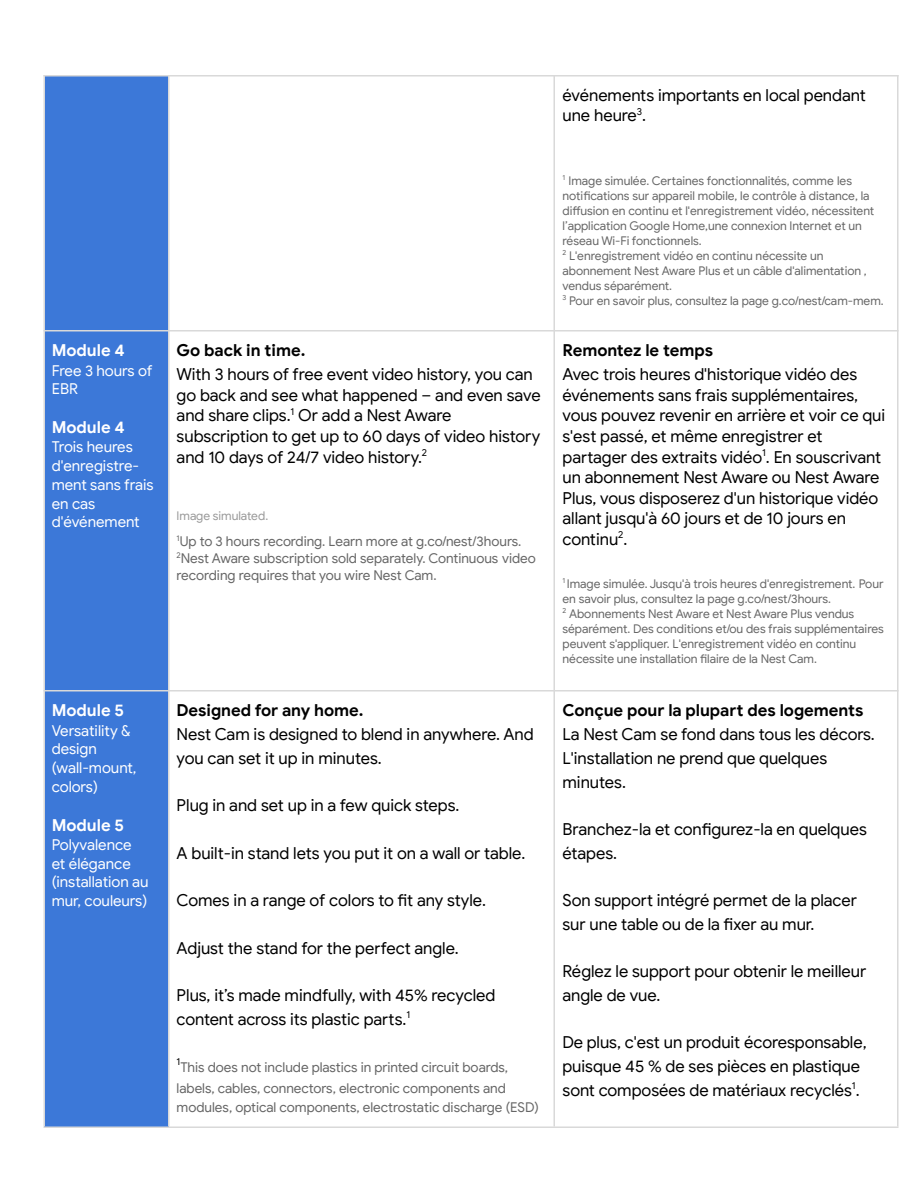
<style>
.page{position:relative;width:918px;height:1188px;background:#fff}
.page>*{position:absolute;margin:0;border:0;box-sizing:border-box;transform-origin:0 0}
.t1{font:16.5px/20.7px "Google Sans";color:#000}
.t2{font:700 16.5px "Google Sans";color:#000}
.t3{font:700 16.5px "Google Sans";color:#fff}
.t4{font:15px/18.8px "Google Sans";color:#fff}
.t5{font:13.5px/16.8px "Google Sans";color:#666}
.t6{font:12px/15px "Google Sans";color:#666}
.t7{font:12px "Google Sans";letter-spacing:-.005em;color:#999}
.t8{font:9.9px "Google Sans";color:#000}
</style>
<div class="page">
<div style="left:44px;top:76px;width:125px;height:255px;background:#3c78d8"></div>
<div style="left:44px;top:331px;width:125px;height:360px;background:#3c78d8"></div>
<div style="left:44px;top:691px;width:125px;height:436px;background:#3c78d8"></div>
<hr style="left:43px;top:75px;width:2px;height:1052px;background:#d9d9d9">
<hr style="left:168px;top:75px;width:2px;height:1052px;background:#d9d9d9">
<hr style="left:553px;top:75px;width:2px;height:1052px;background:#d9d9d9">
<hr style="left:897px;top:75px;width:2px;height:1052px;background:#d9d9d9">
<hr style="left:44px;top:75px;width:855px;height:2px;background:#d9d9d9">
<hr style="left:44px;top:330px;width:855px;height:2px;background:#d9d9d9">
<hr style="left:44px;top:690px;width:855px;height:2px;background:#d9d9d9">
<hr style="left:44px;top:1127px;width:855px;height:1px;background:#d9d9d9">
<p class="t3" style="left:52px;top:340px;width:75px">Module 4</p>
<p class="t4" style="left:52px;top:361px;width:102px">Free 3 hours of<br>EBR</p>
<p class="t3" style="left:52px;top:417px;width:75px">Module 4</p>
<p class="t4" style="left:52px;top:438px;width:103px">Trois heures d'enregistre&shy;ment sans frais en cas d'événement</p>
<p class="t3" style="left:52px;top:700px;width:74px">Module 5</p>
<p class="t4" style="left:52px;top:721px;width:86px">Versatility &amp; design (wall-mount, colors)</p>
<p class="t3" style="left:52px;top:815px;width:74px">Module 5</p>
<p class="t4" style="left:52px;top:835px;width:98px">Polyvalence et élégance (installation au mur, couleurs)</p>
<p class="t2" style="left:177px;top:340px;width:130px">Go back in time.</p>
<p class="t1" style="left:177px;top:364px;width:366px">With 3 hours of free event video history, you can go back and see what happened – and even save and share clips.<sup>1</sup> Or add a Nest Aware subscription to get up to 60 days of video history and 10 days of 24/7 video history.<sup>2</sup></p>
<p class="t7" style="left:177px;top:509px;width:93px">Image simulated.</p>
<p class="t5" style="left:177px;top:533px;width:361px"><sup>1</sup>Up to 3 hours recording. Learn more at g.co/nest/3hours.<br><sup>2</sup>Nest Aware subscription sold separately. Continuous video recording requires that you wire Nest Cam.</p>
<p class="t2" style="left:177px;top:700px;width:189px">Designed for any home.</p>
<p class="t1" style="left:177px;top:723px;width:359px;line-height:23.7px">Nest Cam is designed to blend in anywhere. And you can set it up in minutes.</p>
<p class="t1" style="left:177px;top:795px;width:284px">Plug in and set up in a few quick steps.</p>
<p class="t1" style="left:177px;top:843px;width:350px">A built-in stand lets you put it on a wall or table.</p>
<p class="t1" style="left:177px;top:890px;width:311px">Comes in a range of colors to fit any style.</p>
<p class="t1" style="left:177px;top:938px;width:284px">Adjust the stand for the perfect angle.</p>
<p class="t1" style="left:177px;top:984px;width:320px;line-height:23.7px">Plus, it’s made mindfully, with 45% recycled content across its plastic parts.<sup>1</sup></p>
<p class="t8" style="left:177px;top:1056px;width:5px">1</p>
<p class="t5" style="left:177px;top:1057px;width:333px;line-height:20.9px">This does not include plastics in printed circuit boards, labels, cables, connectors, electronic components and</p>
<p class="t5" style="left:177px;top:1099px;width:364px">modules, optical components, electrostatic discharge (ESD)</p>
<p class="t1" style="left:562px;top:85px;width:305px">événements importants en local pendant une heure<sup>3</sup>.</p>
<p class="t6" style="left:562px;top:174px;width:323px"><sup>1</sup> Image simulée. Certaines fonctionnalités, comme les notifications sur appareil mobile, le contrôle à distance, la diffusion en continu et l'enregistrement vidéo, nécessitent l’application Google Home,une connexion Internet et un réseau Wi-Fi fonctionnels.<br><sup>2</sup> L'enregistrement vidéo en continu nécessite un abonnement Nest Aware Plus et un câble d'alimentation , vendus séparément.<br><sup>3</sup> Pour en savoir plus, consultez la page g.co/nest/cam-mem.</p>
<p class="t2" style="left:562px;top:340px;width:152px">Remontez le temps</p>
<p class="t1" style="left:562px;top:364px;width:324px">Avec trois heures d'historique vidéo des événements sans frais supplémentaires, vous pouvez revenir en arrière et voir ce qui s'est passé, et même enregistrer et partager des extraits vidéo<sup>1</sup>. En souscrivant un abonnement Nest Aware ou Nest Aware Plus, vous disposerez d'un historique vidéo allant jusqu'à 60 jours et de 10 jours en continu<sup>2</sup>.</p>
<p class="t6" style="left:562px;top:577px;width:323px"><sup>1</sup> Image simulée. Jusqu'à trois heures d'enregistrement. Pour en savoir plus, consultez la page g.co/nest/3hours.<br><sup>2</sup> Abonnements Nest Aware et Nest Aware Plus vendus séparément. Des conditions et/ou des frais supplémentaires peuvent s'appliquer. L'enregistrement vidéo en continu nécessite une installation filaire de la Nest Cam.</p>
<p class="t2" style="left:562px;top:700px;width:302px">Conçue pour la plupart des logements</p>
<p class="t1" style="left:562px;top:723px;width:314px;line-height:23.7px">La Nest Cam se fond dans tous les décors.<br>L'installation ne prend que quelques minutes.</p>
<p class="t1" style="left:562px;top:818px;width:306px;line-height:23.7px">Branchez-la et configurez-la en quelques étapes.</p>
<p class="t1" style="left:562px;top:889px;width:296px;line-height:23.7px">Son support intégré permet de la placer sur une table ou de la fixer au mur.</p>
<p class="t1" style="left:562px;top:960px;width:305px;line-height:23.7px">Réglez le support pour obtenir le meilleur angle de vue.</p>
<p class="t1" style="left:562px;top:1031px;width:306px;line-height:23.7px">De plus, c'est un produit écoresponsable, puisque 45 % de ses pièces en plastique sont composées de matériaux recyclés<sup>1</sup>.</p>
</div>
